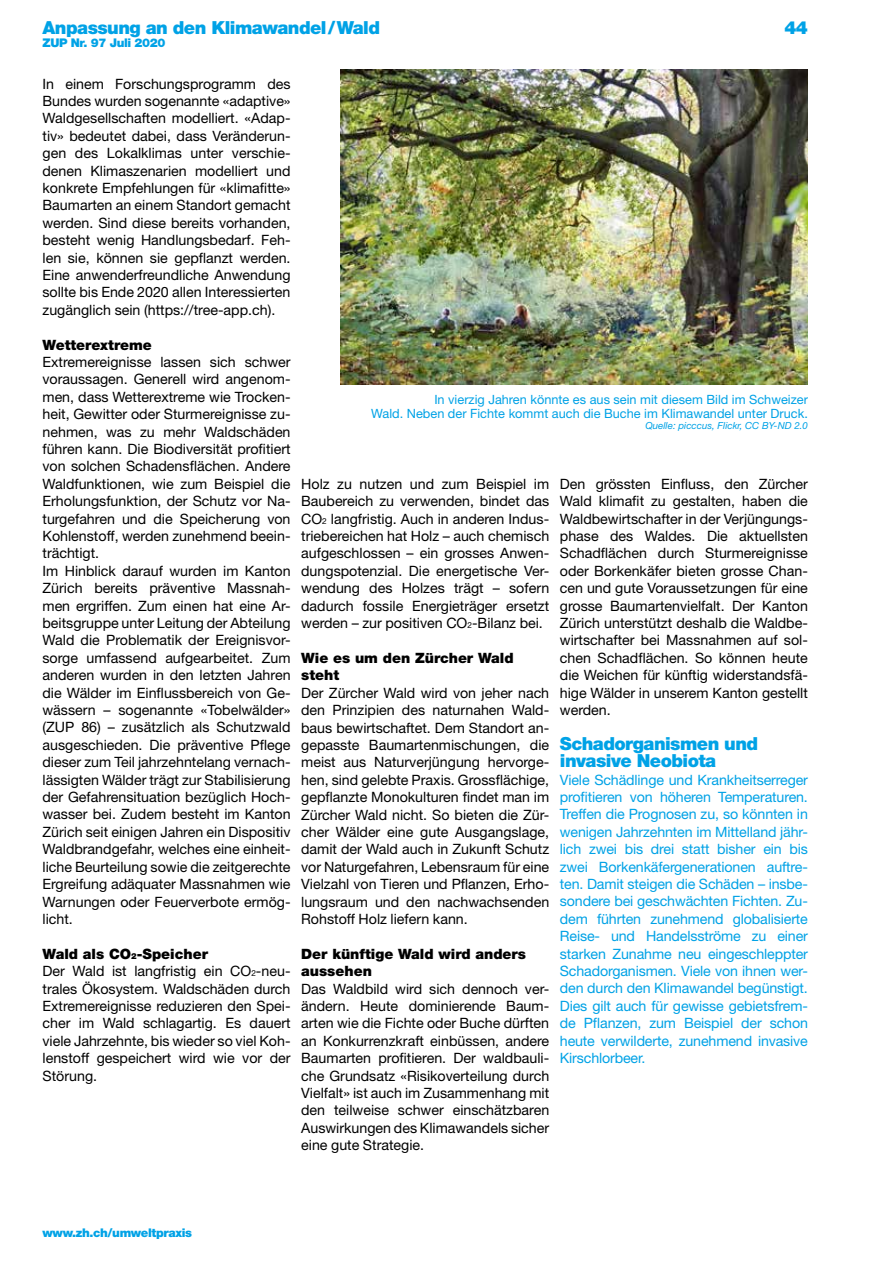
<style>
.page{position:relative;width:893px;height:1263px;background:#fff}
.page>*{position:absolute;margin:0;border:0;box-sizing:border-box;transform-origin:0 0}
.t1{font:900 18px/17.2px "Helvetica Neue LT Std";letter-spacing:-.03em;color:#00a2e6}
.t2{font:14.25px/17.4px "Helvetica Neue LT Std";color:#000;text-align:justify}
.t3{font:14.25px/17.4px "Helvetica Neue LT Std";letter-spacing:-.01em;color:#00a2e6;text-align:justify}
.t4{font:900 14.25px/17.4px "Helvetica Neue LT Std";color:#000}
.t5{font:12.75px/13.5px "Helvetica Neue LT Std";color:#00a2e6;text-align:right}
.t6{font:900 12px "Helvetica Neue LT Std";letter-spacing:-.03em;color:#00a2e6}
.t7{font:italic 9.75px "Helvetica Neue LT Std";color:#00a2e6}
.s1{font-weight:900}
.s2{font-weight:900;font-size:8.25px}
.s3{font-size:8.25px}
</style>
<div class="page">
<img style="left:340px;top:70px;width:468px;height:314px">
<p class="t1" style="left:43px;top:19px;width:339px">Anpassung an den Klimawandel/Wald</p>
<p class="t1" style="left:784px;top:19px;width:25px">44</p>
<p class="t6" style="left:43px;top:35px;width:125px">ZUP Nr. 97 Juli 2020</p>
<p class="t2" style="left:43px;top:75px;width:250px">In einem Forschungsprogramm des Bundes wurden sogenannte «adaptive» Waldgesellschaften modelliert. «Adap&shy;tiv» bedeutet dabei, dass Veränderun&shy;gen des Lokalklimas unter verschie&shy;denen Klimaszenarien modelliert und konkrete Empfehlungen für «klimafitte» Baumarten an einem Standort gemacht werden. Sind diese bereits vorhanden, besteht wenig Handlungsbedarf. Feh&shy;len sie, können sie gepflanzt werden.<br>Eine anwenderfreundliche Anwendung sollte bis Ende 2020 allen Interessierten zugänglich sein (https://tree-app.ch).</p>
<p class="t4" style="left:43px;top:336px;width:111px">Wetterextreme</p>
<p class="t2" style="left:43px;top:353px;width:250px;text-align:left">Extremereignisse lassen sich schwer voraussagen. Generell wird angenom&shy;men, dass Wetterextreme wie Trocken&shy;heit, Gewitter oder Sturmereignisse zu&shy;nehmen, was zu mehr Waldschäden führen kann. Die Biodiversität profitiert von solchen Schadensflächen. Andere Waldfunktionen, wie zum Beispiel die Erholungsfunktion, der Schutz vor Na&shy;turgefahren und die Speicherung von Kohlenstoff, werden zunehmend beein&shy;trächtigt.<br>Im Hinblick darauf wurden im Kanton Zürich bereits präventive Massnah&shy;men ergriffen. Zum einen hat eine Ar&shy;beitsgruppe unter Leitung der Abteilung Wald die Problematik der Ereignisvor&shy;sorge umfassend aufgearbeitet. Zum anderen wurden in den letzten Jahren die Wälder im Einflussbereich von Ge&shy;wässern – sogenannte «Tobelwälder» (ZUP 86) – zusätzlich als Schutzwald ausgeschieden. Die präventive Pflege dieser zum Teil jahrzehntelang vernach&shy;lässigten Wälder trägt zur Stabilisierung der Gefahrensituation bezüglich Hoch&shy;wasser bei. Zudem besteht im Kanton Zürich seit einigen Jahren ein Dispositiv Waldbrandgefahr, welches eine einheit&shy;liche Beurteilung sowie die zeitgerechte Ergreifung adäquater Massnahmen wie Warnungen oder Feuerverbote ermög&shy;licht.</p>
<p class="t2" style="left:43px;top:945px;width:250px;text-align:left"><span class="s1">Wald als CO</span><span class="s2">2</span><span class="s1">-Speicher<br></span>Der Wald ist langfristig ein CO<span class="s3">2</span>-neu&shy;trales Ökosystem. Waldschäden durch<br>Extremereignisse reduzieren den Spei&shy;cher im Wald schlagartig. Es dauert viele Jahrzehnte, bis wieder so viel Koh&shy;lenstoff gespeichert wird wie vor der<br>Störung.</p>
<p class="t5" style="left:371px;top:393px;width:438px">In vierzig Jahren könnte es aus sein mit diesem Bild im Schweizer<br>Wald. Neben der Fichte kommt auch die Buche im Klimawandel unter Druck.</p>
<p class="t7" style="left:645px;top:420px;width:164px">Quelle: picccus, Flickr, CC BY-ND 2.0</p>
<p class="t2" style="left:560px;top:475px;width:250px">Den grössten Einfluss, den Zürcher Wald klimafit zu gestalten, haben die Waldbewirtschafter in der Verjüngungs&shy;phase des Waldes. Die aktuellsten Schadflächen durch Sturmereignisse oder Borkenkäfer bieten grosse Chan&shy;cen und gute Voraussetzungen für eine grosse Baumartenvielfalt. Der Kanton Zürich unterstützt deshalb die Waldbe&shy;wirtschafter bei Massnahmen auf sol&shy;chen Schadflächen. So können heute die Weichen für künftig widerstandsfä&shy;hige Wälder in unserem Kanton gestellt werden.</p>
<p class="t1" style="left:560px;top:735px;width:200px">Schadorganismen und invasive Neobiota</p>
<p class="t3" style="left:560px;top:771px;width:250px">Viele Schädlinge und Krankheitserreger profitieren von höheren Temperaturen.<br>Treffen die Prognosen zu, so könnten in wenigen Jahrzehnten im Mittelland jähr&shy;lich zwei bis drei statt bisher ein bis zwei Borkenkäfergenerationen auftre&shy;ten. Damit steigen die Schäden – insbe&shy;sondere bei geschwächten Fichten. Zu&shy;dem führten zunehmend globalisierte Reise- und Handelsströme zu einer starken Zunahme neu eingeschleppter Schadorganismen. Viele von ihnen wer&shy;den durch den Klimawandel begünstigt.<br>Dies gilt auch für gewisse gebietsfrem&shy;de Pflanzen, zum Beispiel der schon heute verwilderte, zunehmend invasive Kirschlorbeer.</p>
<p class="t2" style="left:301px;top:475px;width:250px">Holz zu nutzen und zum Beispiel im Baubereich zu verwenden, bindet das CO<span class="s3">2</span> langfristig. Auch in anderen Indus&shy;triebereichen hat Holz – auch chemisch aufgeschlossen – ein grosses Anwen&shy;dungspotenzial. Die energetische Ver&shy;wendung des Holzes trägt – sofern dadurch fossile Energieträger ersetzt werden – zur positiven CO<span class="s3">2</span>-Bilanz bei.</p>
<p class="t4" style="left:301px;top:649px;width:214px">Wie es um den Zürcher Wald steht</p>
<p class="t2" style="left:301px;top:684px;width:250px">Der Zürcher Wald wird von jeher nach den Prinzipien des naturnahen Wald&shy;baus bewirtschaftet. Dem Standort an&shy;gepasste Baumartenmischungen, die meist aus Naturverjüngung hervorge&shy;hen, sind gelebte Praxis. Grossflächige, gepflanzte Monokulturen findet man im Zürcher Wald nicht. So bieten die Zür&shy;cher Wälder eine gute Ausgangslage, damit der Wald auch in Zukunft Schutz vor Naturgefahren, Lebensraum für eine Vielzahl von Tieren und Pflanzen, Erho&shy;lungsraum und den nachwachsenden Rohstoff Holz liefern kann.</p>
<p class="t4" style="left:301px;top:945px;width:226px">Der künftige Wald wird anders aussehen</p>
<p class="t2" style="left:301px;top:979px;width:250px">Das Waldbild wird sich dennoch ver&shy;ändern. Heute dominierende Baum&shy;arten wie die Fichte oder Buche dürften an Konkurrenzkraft einbüssen, andere Baumarten profitieren. Der waldbauli&shy;che Grundsatz «Risikoverteilung durch Vielfalt» ist auch im Zusammenhang mit den teilweise schwer einschätzbaren Auswirkungen des Klimawandels sicher eine gute Strategie.</p>
<p class="t6" style="left:43px;top:1226px;width:151px">www.zh.ch/umweltpraxis</p>
</div>
